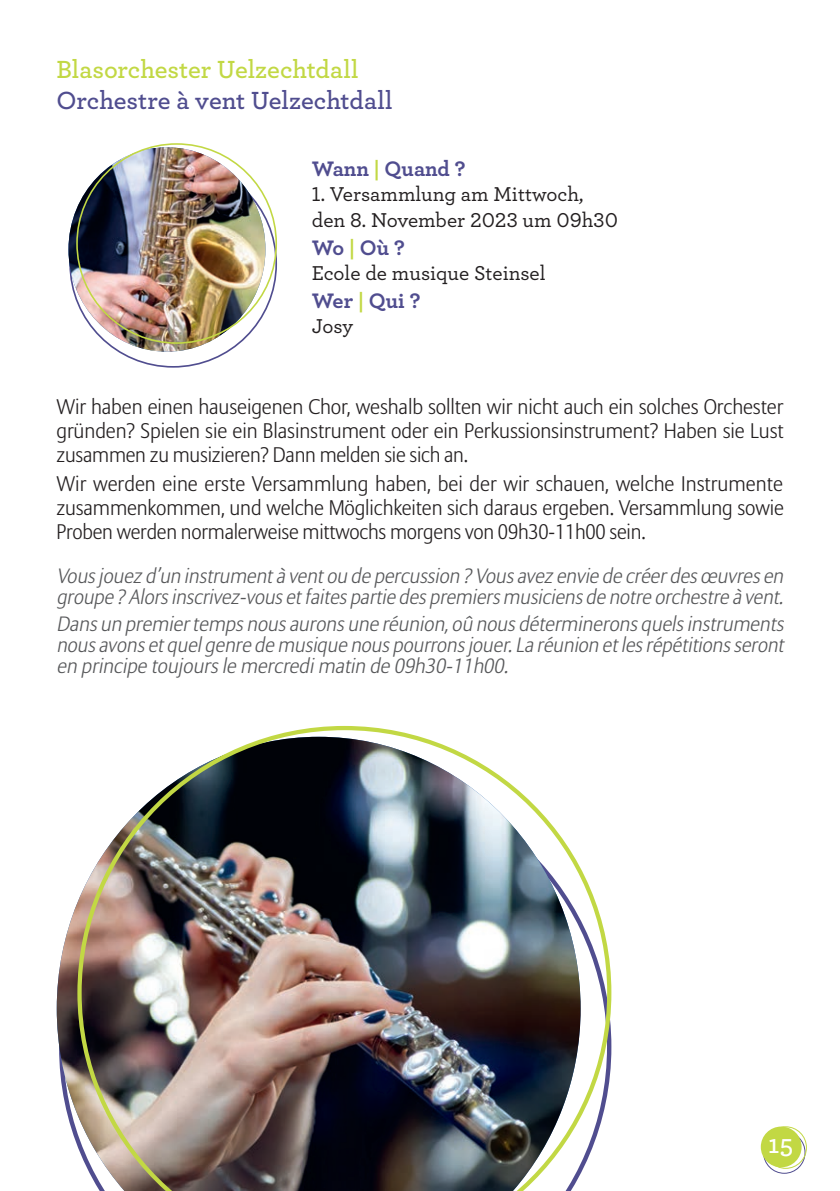
<style>
.page{position:relative;width:840px;height:1191px;background:#fff}
.page>*{position:absolute;margin:0;border:0;box-sizing:border-box;transform-origin:0 0}
.t1{font:600 27px "Archer";color:#fff}
.t2{font:600 26px "Archer";color:#504d8f}
.t3{font:600 26px "Archer";letter-spacing:-.005em;color:#c2d844}
.t4{font:700 22px "Archer";color:#504d8f}
.t5{font:300 21px/24px "Allianz Sans";letter-spacing:-.01em;color:#231f20;text-align:justify}
.t6{font:500 21px/25.2px "Archer";color:#231f20}
.t7{font:italic 300 20.6px/21px "Allianz Sans";color:#57585a}
.s1{color:#c2d844}
</style>
<div class="page">
<div style="left:763px;top:1131px;width:41px;height:42px;border:1px solid #504d8f;border-radius:50%"></div>
<div style="left:760px;top:1126px;width:41px;height:41px;background:#c2d844;border-radius:50%"></div>
<div style="left:764px;top:1126px;width:42px;height:42px;border:1px solid #c2d844;border-radius:50%"></div>
<img style="left:68px;top:147px;width:197px;height:205px">
<img style="left:57px;top:904px;width:20px;height:241px">
<img style="left:77px;top:726px;width:534px;height:465px">
<p class="t3" style="left:56px;top:49px;width:303px">Blasorchester Uelzechtdall</p>
<p class="t2" style="left:56px;top:81px;width:337px">Orchestre à vent Uelzechtdall</p>
<p class="t4" style="left:311px;top:151px;width:155px">Wann <span class="s1">|</span> Quand ?</p>
<p class="t6" style="left:311px;top:181px;width:307px">1. Versammlung am Mittwoch, den 8. November 2023 um 09h30</p>
<p class="t4" style="left:311px;top:230px;width:95px">Wo <span class="s1">|</span> Où ?</p>
<p class="t6" style="left:311px;top:259px;width:235px">Ecole de musique Steinsel</p>
<p class="t4" style="left:311px;top:283px;width:110px">Wer <span class="s1">|</span> Qui ?</p>
<p class="t6" style="left:311px;top:312px;width:43px">Josy</p>
<p class="t5" style="left:56px;top:395px;width:728px">Wir haben einen hauseigenen Chor, weshalb sollten wir nicht auch ein solches Orchester gründen? Spielen sie ein Blasinstrument oder ein Perkussionsinstrument? Haben sie Lust zusammen zu musizieren? Dann melden sie sich an.</p>
<p class="t5" style="left:56px;top:473px;width:728px">Wir werden eine erste Versammlung haben, bei der wir schauen, welche Instrumente zusammenkommen, und welche Möglichkeiten sich daraus ergeben. Versammlung sowie Proben werden normalerweise mittwochs morgens von 09h30-11h00 sein.</p>
<p class="t7" style="left:56px;top:566px;width:732px">Vousjouezd’un instrumentà ventou de percussion ?Vousavezenvie de créerdesœuvresen groupe ?Alorsinscrivez-vousetfaitespartie despremiersmusiciensde notre orchestre à vent.</p>
<p class="t7" style="left:56px;top:614px;width:733px;text-align:justify">Dansun premiertempsnousauronsune réunion,oû nousdétermineronsquelsinstruments nousavonsetquelgenre de musique nouspourronsjouer.La réunion etlesrépétitionsseront en principe toujoursle mercredimatin de 09h30-11h00.</p>
<p class="t1" style="left:767px;top:1124px;width:26px">15</p>
</div>
